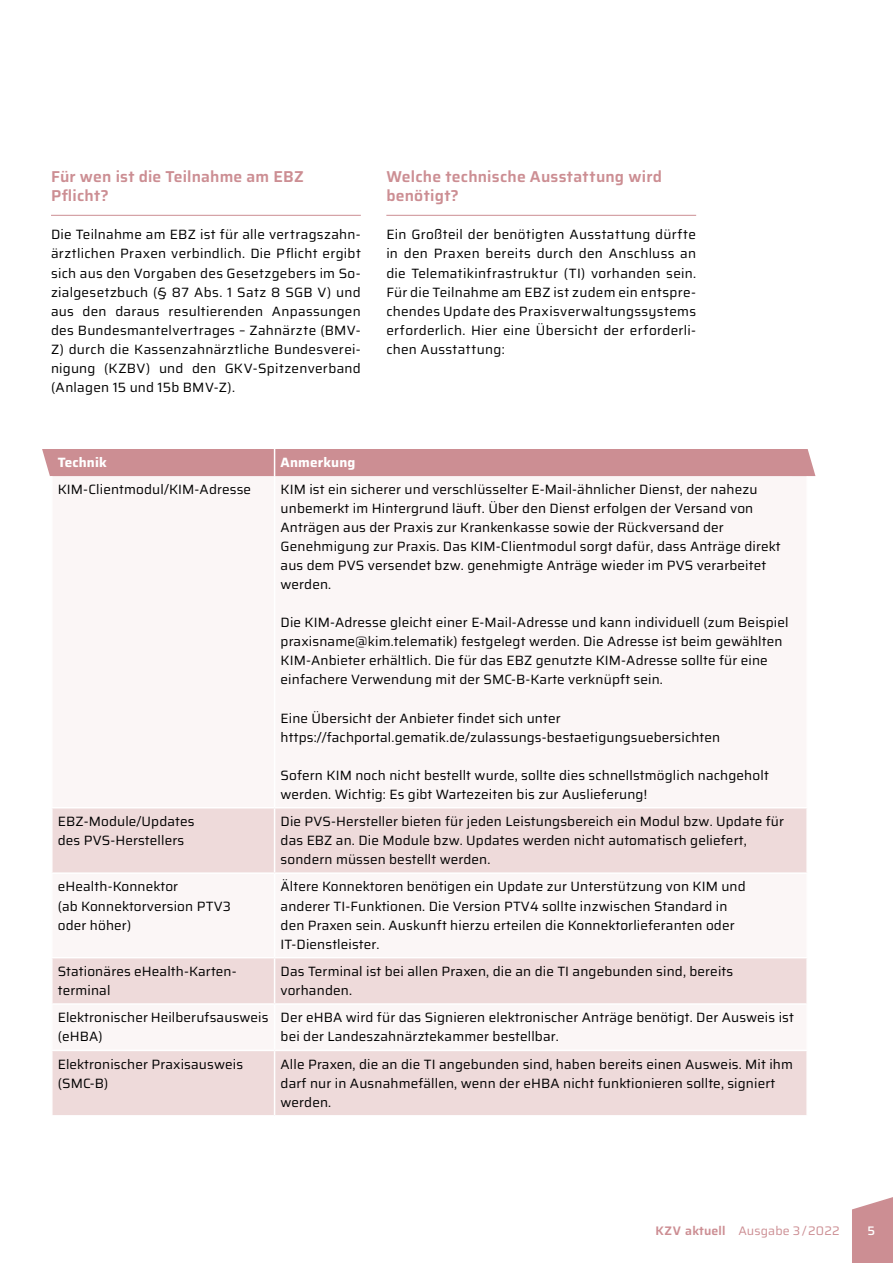
<style>
.page{position:relative;width:893px;height:1263px;background:#fff}
.page>*{position:absolute;margin:0;border:0;box-sizing:border-box;transform-origin:0 0}
.t1{font:600 15.75px/19px "Saira";letter-spacing:.01em;color:#cc8e93}
.t2{font:13.5px/19px "Saira";letter-spacing:.01em;color:#000}
.t3{font:700 13.5px "Saira";letter-spacing:.01em;color:#fff}
.t4{font:12.3px "Saira";letter-spacing:.01em;color:#cc8e93}
.t5{font:500 12.3px "Saira";color:#fff}
.s1{font-weight:600}
</style>
<div class="page">
<hr style="left:51px;top:215px;width:310px;height:1px;background:#cc8e93">
<svg style="left:53px;top:808px;width:753px;height:307px;fill:#eedada"></svg>
<div style="left:42px;top:449px;width:773px;height:27px;background:#cc8e93"></div>
<hr style="left:274px;top:808px;width:1px;height:64px;background:#fff">
<hr style="left:51px;top:872px;width:224px;height:2px;background:#fff">
<hr style="left:275px;top:872px;width:533px;height:2px;background:#fff">
<hr style="left:274px;top:874px;width:1px;height:83px;background:#fff">
<hr style="left:51px;top:957px;width:224px;height:1px;background:#fff">
<hr style="left:275px;top:957px;width:533px;height:1px;background:#fff">
<hr style="left:274px;top:958px;width:1px;height:45px;background:#fff">
<hr style="left:51px;top:1003px;width:224px;height:2px;background:#fff">
<hr style="left:275px;top:1003px;width:533px;height:2px;background:#fff">
<hr style="left:274px;top:1005px;width:1px;height:45px;background:#fff">
<hr style="left:51px;top:1050px;width:224px;height:1px;background:#fff">
<hr style="left:275px;top:1050px;width:533px;height:1px;background:#fff">
<hr style="left:274px;top:1051px;width:1px;height:64px;background:#fff">
<hr style="left:386px;top:215px;width:310px;height:1px;background:#cc8e93">
<svg style="left:852px;top:1197px;width:41px;height:66px"></svg>
<p class="t1" style="left:51px;top:167px;width:254px">Für wen ist die Teilnahme am EBZ<br>Pflicht?</p>
<p class="t2" style="left:51px;top:225px;width:311px;text-align:justify">Die Teilnahme am EBZ ist für alle vertragszahn&shy;ärztlichen Praxen verbindlich. Die Pflicht ergibt sich aus den Vorgaben des Gesetzgebers im So&shy;zialgesetzbuch (§ 87 Abs. 1 Satz 8 SGB V) und aus den daraus resultierenden Anpassungen des Bundesmantelvertrages – Zahnärzte (BMV-Z) durch die Kassenzahnärztliche Bundesverei&shy;nigung (KZBV) und den GKV-Spitzenverband (Anlagen 15 und 15b BMV-Z).</p>
<p class="t1" style="left:386px;top:167px;width:277px">Welche technische Ausstattung wird benötigt?</p>
<p class="t2" style="left:386px;top:225px;width:311px;text-align:justify">Ein Großteil der benötigten Ausstattung dürfte in den Praxen bereits durch den Anschluss an die Telematikinfrastruktur (TI) vorhanden sein.<br>Für die Teilnahme am EBZ ist zudem ein entspre&shy;chendes Update des Praxisverwaltungssystems erforderlich. Hier eine Übersicht der erforderli&shy;chen Ausstattung:</p>
<p class="t3" style="left:58px;top:452px;width:50px">Technik</p>
<p class="t3" style="left:281px;top:452px;width:76px">Anmerkung</p>
<p class="t2" style="left:58px;top:479px;width:195px">KIM-Clientmodul/KIM-Adresse</p>
<p class="t2" style="left:281px;top:479px;width:501px">KIM ist ein sicherer und verschlüsselter E-Mail-ähnlicher Dienst, der nahezu unbemerkt im Hintergrund läuft. Über den Dienst erfolgen der Versand von Anträgen aus der Praxis zur Krankenkasse sowie der Rückversand der Genehmigung zur Praxis. Das KIM-Clientmodul sorgt dafür, dass Anträge direkt aus dem PVS versendet bzw. genehmigte Anträge wieder im PVS verarbeitet werden.</p>
<p class="t2" style="left:281px;top:612px;width:509px">Die KIM-Adresse gleicht einer E-Mail-Adresse und kann individuell (zum Beispiel praxisname@kim.telematik) festgelegt werden. Die Adresse ist beim gewählten KIM-Anbieter erhältlich. Die für das EBZ genutzte KIM-Adresse sollte für eine einfachere Verwendung mit der SMC-B-Karte verknüpft sein.</p>
<p class="t2" style="left:281px;top:708px;width:441px">Eine Übersicht der Anbieter findet sich unter https://fachportal.gematik.de/zulassungs-bestaetigungsuebersichten</p>
<p class="t2" style="left:281px;top:765px;width:490px">Sofern KIM noch nicht bestellt wurde, sollte dies schnellstmöglich nachgeholt werden. Wichtig: Es gibt Wartezeiten bis zur Auslieferung!</p>
<p class="t2" style="left:58px;top:811px;width:138px">EBZ-Module/Updates des PVS-Herstellers</p>
<p class="t2" style="left:281px;top:811px;width:505px">Die PVS-Hersteller bieten für jeden Leistungsbereich ein Modul bzw. Update für das EBZ an. Die Module bzw. Updates werden nicht automatisch geliefert, sondern müssen bestellt werden.</p>
<p class="t2" style="left:58px;top:877px;width:175px">eHealth-Konnektor<br>(ab Konnektorversion PTV3 oder höher)</p>
<p class="t2" style="left:281px;top:877px;width:467px">Ältere Konnektoren benötigen ein Update zur Unterstützung von KIM und anderer TI-Funktionen. Die Version PTV4 sollte inzwischen Standard in den Praxen sein. Auskunft hierzu erteilen die Konnektorlieferanten oder IT-Dienstleister.</p>
<p class="t2" style="left:58px;top:961px;width:180px">Stationäres eHealth-Karten&shy;terminal</p>
<p class="t2" style="left:281px;top:961px;width:454px">Das Terminal ist bei allen Praxen, die an die TI angebunden sind, bereits vorhanden.</p>
<p class="t2" style="left:58px;top:1007px;width:212px">Elektronischer Heilberufsausweis (eHBA)</p>
<p class="t2" style="left:281px;top:1007px;width:515px">Der eHBA wird für das Signieren elektronischer Anträge benötigt. Der Ausweis ist bei der Landeszahnärztekammer bestellbar.</p>
<p class="t2" style="left:58px;top:1054px;width:187px">Elektronischer Praxisausweis (SMC-B)</p>
<p class="t2" style="left:281px;top:1054px;width:514px">Alle Praxen, die an die TI angebunden sind, haben bereits einen Ausweis. Mit ihm darf nur in Ausnahmefällen, wenn der eHBA nicht funktionieren sollte, signiert werden.</p>
<p class="t4" style="left:655px;top:1221px;width:186px"><span class="s1">KZV aktuell</span> Ausgabe 3/2022</p>
<p class="t5" style="left:868px;top:1221px;width:9px">5</p>
</div>
